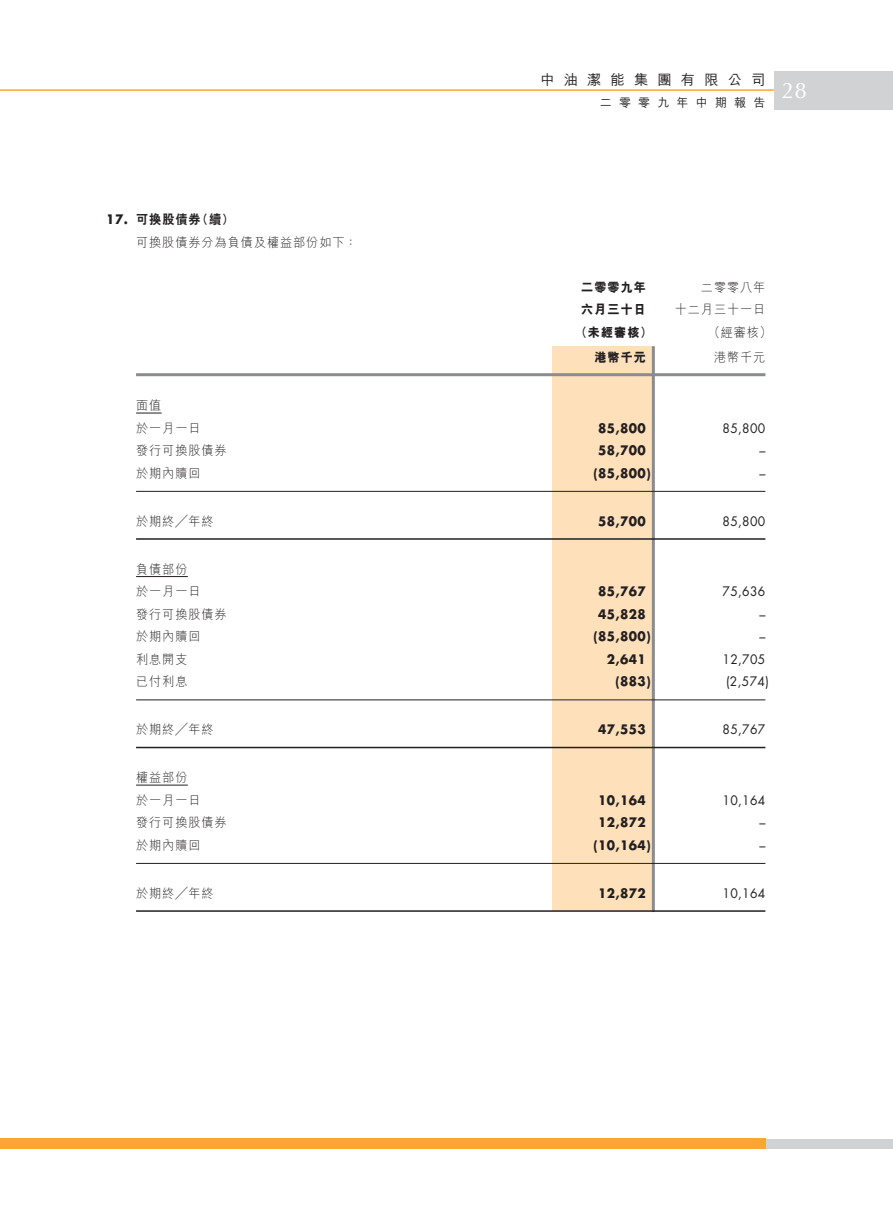
<style>
.page{position:relative;width:893px;height:1212px;background:#fff}
.page>*{position:absolute;margin:0;border:0;box-sizing:border-box;transform-origin:0 0}
.t1{font:22.5px "Optima LT Std";color:#fff}
.t2{font:14.25px "M Hei HK Medium B5 pc H";letter-spacing:.645em;color:#231f20}
.t3{font:12.75px/22.5px "M Hei HK Light B5 pc H";letter-spacing:.08em;color:#231f20;scale:.95 1}
.t4{font:700 12.75px "Futura Std";letter-spacing:.035em;color:#231f20;scale:.95 1}
.t5{font:12.75px "Futura Std";letter-spacing:.03em;color:#231f20;scale:.95 1}
.t6{font:12.75px "M Hei HK Xbold B5 pc H";letter-spacing:.085em;color:#231f20;scale:.95 1}
.t7{font:12.75px "C Hei 2 HK Xbold B5 pc H";letter-spacing:.085em;color:#231f20;scale:.95 1}
.t8{font:12px "M Hei HK Medium B5 pc H";letter-spacing:.6em;color:#231f20}
.s1{font-family:"Futura Std";font-weight:700}
</style>
<div class="page">
<div style="left:717px;top:1138px;width:176px;height:10px;background:#d1d2d4"></div>
<hr style="left:0;top:89px;width:774px;height:2px;background:#faa633">
<div style="left:0;top:1138px;width:765px;height:11px;background:#faa633"></div>
<div style="left:774px;top:71px;width:119px;height:38px;background:#d1d2d4"></div>
<div style="left:553px;top:346px;width:100px;height:565px;background:#fee0bb"></div>
<hr style="left:652px;top:346px;width:3px;height:566px;background:#8a8c8f">
<hr style="left:136px;top:373px;width:629px;height:3px;background:#8a8c8f">
<svg style="left:136px;top:413px;width:26px;height:1px"></svg>
<hr style="left:136px;top:491px;width:629px;height:1px;background:#231f20">
<hr style="left:136px;top:538px;width:629px;height:2px;background:#231f20">
<hr style="left:136px;top:576px;width:52px;height:1px;background:#231f20">
<hr style="left:136px;top:699px;width:629px;height:1px;background:#231f20">
<hr style="left:136px;top:747px;width:629px;height:1px;background:#231f20">
<hr style="left:136px;top:785px;width:52px;height:1px;background:#231f20">
<hr style="left:136px;top:863px;width:629px;height:1px;background:#231f20">
<hr style="left:136px;top:910px;width:629px;height:2px;background:#231f20">
<p class="t2" style="left:540px;top:74px;width:227px">中油潔能集團有限公司</p>
<p class="t8" style="left:600px;top:98px;width:167px">二零零九年中期報告</p>
<h1 class="t1" style="left:782px;top:77px;width:27px">28</h1>
<p class="t7" style="left:106px;top:214px;width:136px"><span class="s1">17.</span> 可換股債券（續）</p>
<p class="t3" style="left:136px;top:232px;width:234px">可換股債券分為負債及權益部份如下：</p>
<p class="t3" style="left:136px;top:396px;width:69px">面值<br>於一月一日</p>
<p class="t6" style="left:581px;top:282px;width:70px">二零零九年</p>
<p class="t3" style="left:701px;top:277px;width:69px">二零零八年</p>
<p class="t6" style="left:581px;top:304px;width:70px">六月三十日</p>
<p class="t3" style="left:675px;top:300px;width:97px">十二月三十一日</p>
<p class="t6" style="left:575px;top:327px;width:82px">（未經審核）</p>
<p class="t3" style="left:708px;top:322px;width:68px">（經審核）</p>
<p class="t6" style="left:594px;top:352px;width:56px">港幣千元</p>
<p class="t3" style="left:714px;top:348px;width:56px">港幣千元</p>
<p class="t4" style="left:598px;top:421px;width:52px">85,800</p>
<p class="t5" style="left:722px;top:420px;width:47px">85,800</p>
<p class="t3" style="left:136px;top:441px;width:97px">發行可換股債券</p>
<p class="t4" style="left:598px;top:443px;width:52px">58,700</p>
<p class="t5" style="left:759px;top:443px;width:8px">–</p>
<p class="t3" style="left:136px;top:463px;width:69px">於期內贖回</p>
<p class="t4" style="left:593px;top:466px;width:62px">(85,800)</p>
<p class="t5" style="left:759px;top:465px;width:8px">–</p>
<p class="t3" style="left:136px;top:511px;width:83px">於期終╱年終</p>
<p class="t4" style="left:598px;top:514px;width:52px">58,700</p>
<p class="t5" style="left:722px;top:513px;width:47px">85,800</p>
<p class="t3" style="left:136px;top:559px;width:69px">負債部份於一月一日</p>
<p class="t4" style="left:598px;top:584px;width:52px">85,767</p>
<p class="t5" style="left:722px;top:584px;width:47px">75,636</p>
<p class="t3" style="left:136px;top:604px;width:97px">發行可換股債券</p>
<p class="t4" style="left:598px;top:607px;width:52px">45,828</p>
<p class="t5" style="left:759px;top:606px;width:8px">–</p>
<p class="t3" style="left:136px;top:627px;width:69px">於期內贖回</p>
<p class="t4" style="left:593px;top:629px;width:62px">(85,800)</p>
<p class="t5" style="left:759px;top:629px;width:8px">–</p>
<p class="t3" style="left:136px;top:649px;width:56px">利息開支</p>
<p class="t4" style="left:607px;top:652px;width:43px">2,641</p>
<p class="t5" style="left:722px;top:651px;width:47px">12,705</p>
<p class="t3" style="left:136px;top:672px;width:56px">已付利息</p>
<p class="t4" style="left:615px;top:674px;width:38px">(883)</p>
<p class="t5" style="left:726px;top:674px;width:47px">(2,574)</p>
<p class="t3" style="left:136px;top:720px;width:83px">於期終╱年終</p>
<p class="t4" style="left:598px;top:722px;width:52px">47,553</p>
<p class="t5" style="left:722px;top:722px;width:47px">85,767</p>
<p class="t3" style="left:136px;top:768px;width:69px">權益部份於一月一日</p>
<p class="t4" style="left:598px;top:793px;width:52px">10,164</p>
<p class="t5" style="left:722px;top:792px;width:47px">10,164</p>
<p class="t3" style="left:136px;top:813px;width:97px">發行可換股債券</p>
<p class="t4" style="left:598px;top:815px;width:52px">12,872</p>
<p class="t5" style="left:759px;top:815px;width:8px">–</p>
<p class="t3" style="left:136px;top:835px;width:69px">於期內贖回</p>
<p class="t4" style="left:593px;top:838px;width:62px">(10,164)</p>
<p class="t5" style="left:759px;top:837px;width:8px">–</p>
<p class="t3" style="left:136px;top:883px;width:83px">於期終╱年終</p>
<p class="t4" style="left:598px;top:886px;width:52px">12,872</p>
<p class="t5" style="left:722px;top:885px;width:47px">10,164</p>
</div>
